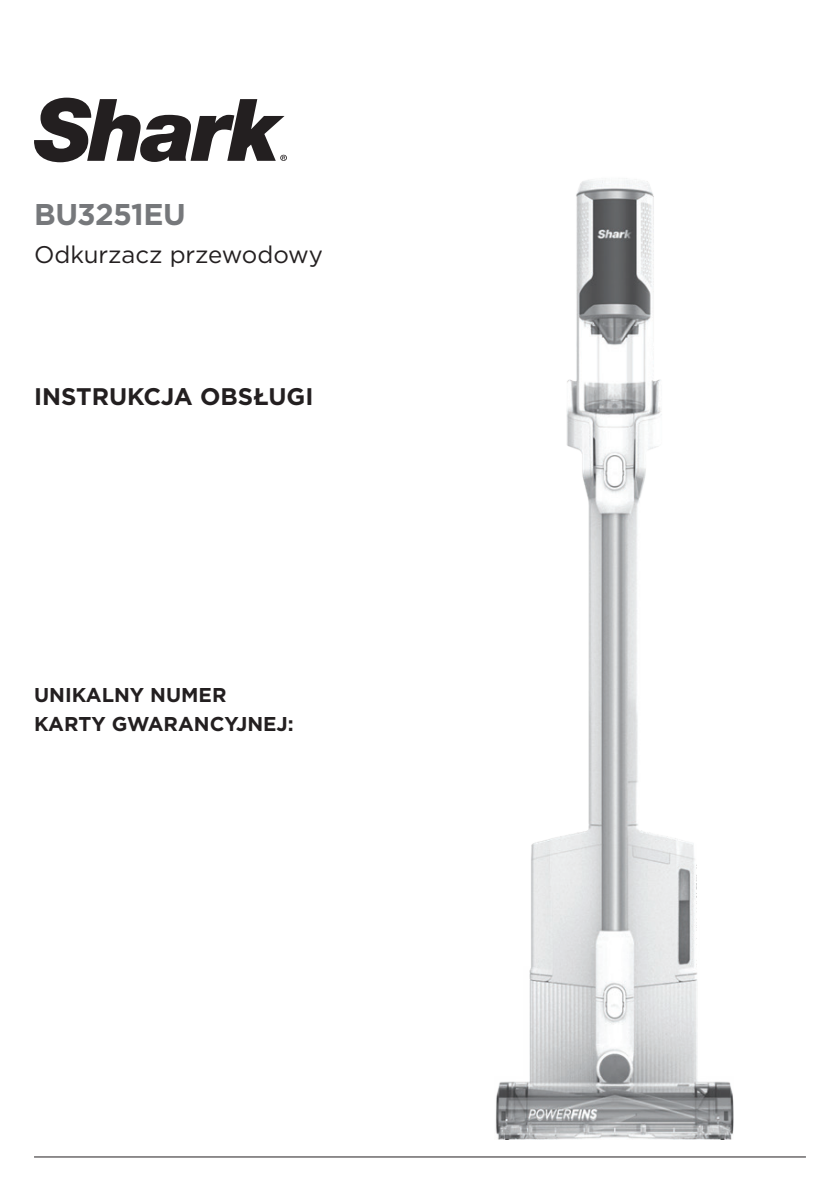
<style>
.page{position:relative;width:840px;height:1191px;background:#fff}
.page>*{position:absolute;margin:0;border:0;box-sizing:border-box;transform-origin:0 0}
.t1{font:700 30px "Gotham";letter-spacing:-.02em;color:#76787b}
.t2{font:24px "Gotham";color:#231f20}
.t3{font:700 24px "Gotham";color:#231f20}
.t4{font:700 20px/28.8px "Gotham";color:#231f20}
</style>
<div class="page">
<hr style="left:34px;top:1156px;width:771px;height:1px;background:#231f20">
<svg style="left:34px;top:98px;width:253px;height:64px"></svg>
<img style="left:495px;top:178px;width:237px;height:961px">
<h1 class="t1" style="left:34px;top:195px;width:153px">BU3251EU</h1>
<p class="t2" style="left:34px;top:239px;width:290px">Odkurzacz przewodowy</p>
<p class="t3" style="left:34px;top:380px;width:281px">INSTRUKCJA OBSŁUGI</p>
<p class="t4" style="left:34px;top:680px;width:261px">UNIKALNY NUMER<br>KARTY GWARANCYJNEJ:</p>
</div>
